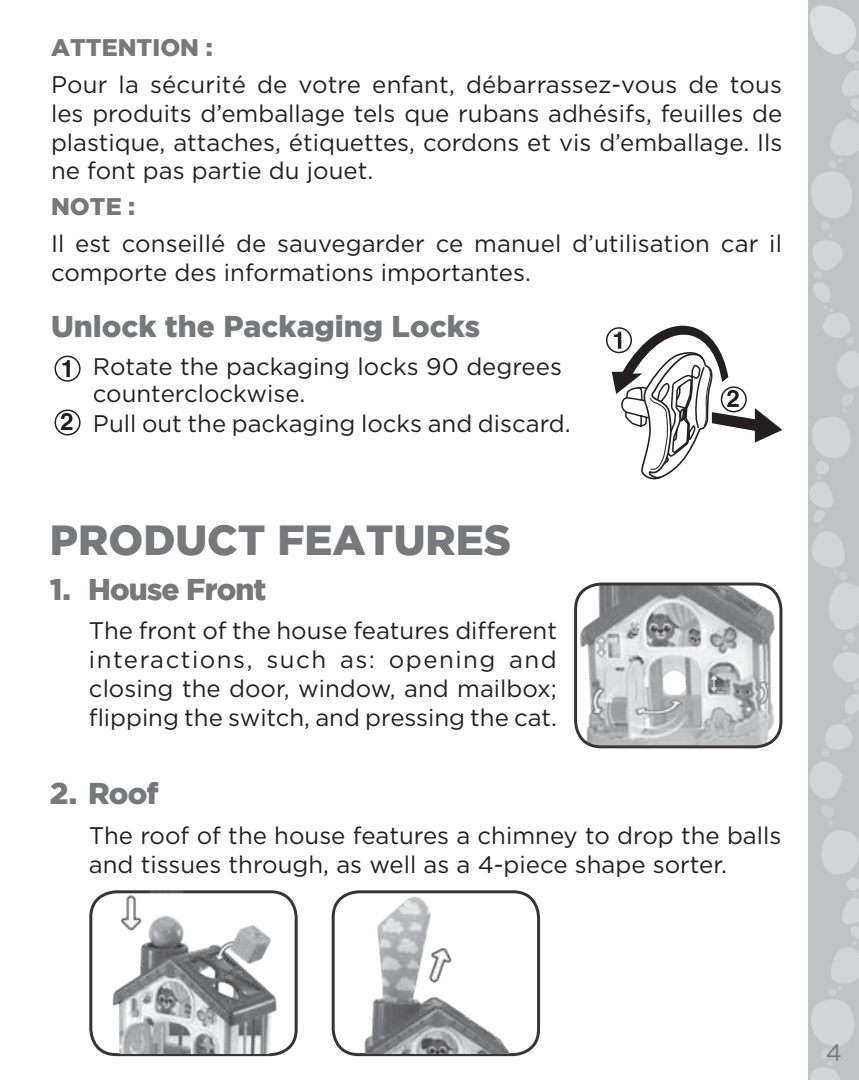
<style>
.page{position:relative;width:859px;height:1080px;background:#fff}
.page>*{position:absolute;margin:0;border:0;box-sizing:border-box;transform-origin:0 0}
.t1{font:900 42px "Gotham";color:#76787b}
.t2{font:900 30px "Gotham";color:#76787b}
.t3{font:900 30px "Gotham";letter-spacing:-.03em;color:#76787b}
.t4{font:24px/28.8px "Gotham";color:#231f20}
.t5{font:900 24px "Gotham";color:#76787b}
.t6{font:24px "Gotham";color:#76787b}
</style>
<div class="page">
<svg style="left:808px;top:0;width:51px;height:1080px;background:#c7c8ca"></svg>
<div style="left:606px;top:327px;width:26px;height:26px;border:2px solid #231f20;border-radius:50%"></div>
<svg style="left:612px;top:325px;width:170px;height:155px"></svg>
<div style="left:721px;top:386px;width:26px;height:26px;border:2px solid #231f20;border-radius:50%"></div>
<div style="left:55px;top:356px;width:26px;height:26px;border:2px solid #231f20;border-radius:50%"></div>
<svg style="left:62px;top:360px;width:8px;height:17px"></svg>
<svg style="left:61px;top:413px;width:12px;height:17px"></svg>
<div style="left:55px;top:409px;width:26px;height:27px;border:2px solid #231f20;border-radius:50%"></div>
<img style="left:576px;top:584px;width:205px;height:163px">
<div style="left:574px;top:583px;width:208px;height:165px;border:3px solid #231f20;border-radius:26px"></div>
<div style="left:89px;top:890px;width:209px;height:166px;border:3px solid #231f20;border-radius:26px"></div>
<div style="left:332px;top:890px;width:208px;height:166px;border:3px solid #231f20;border-radius:26px"></div>
<img style="left:106px;top:890px;width:170px;height:163px">
<img style="left:348px;top:894px;width:174px;height:159px">
<p class="t5" style="left:51px;top:33px;width:163px">ATTENTION :</p>
<p class="t4" style="left:51px;top:70px;width:733px;text-align:justify">Pour la sécurité de votre enfant, débarrassez-vous de tous les produits d’emballage tels que rubans adhésifs, feuilles de plastique, attaches, étiquettes, cordons et vis d’emballage. Ils ne font pas partie du jouet.</p>
<p class="t5" style="left:51px;top:193px;width:86px">NOTE :</p>
<p class="t4" style="left:51px;top:229px;width:732px">Il est conseillé de sauvegarder ce manuel d’utilisation car il comporte des informations importantes.</p>
<p class="t2" style="left:51px;top:309px;width:431px">Unlock the Packaging Locks</p>
<p class="t4" style="left:93px;top:352px;width:471px;line-height:27px">Rotate the packaging locks 90 degrees counterclockwise.</p>
<p class="t4" style="left:93px;top:409px;width:479px">Pull out the packaging locks and discard.</p>
<h1 class="t1" style="left:50px;top:516px;width:463px">PRODUCT FEATURES</h1>
<p class="t3" style="left:50px;top:572px;width:218px">1. House Front</p>
<p class="t4" style="left:89px;top:616px;width:470px;text-align:justify">The front of the house features different interactions, such as: opening and closing the door, window, and mailbox; flipping the switch, and pressing the cat.</p>
<p class="t2" style="left:50px;top:776px;width:110px">2. Roof</p>
<p class="t4" style="left:89px;top:821px;width:694px">The roof of the house features a chimney to drop the balls and tissues through, as well as a 4-piece shape sorter.</p>
<p class="t6" style="left:826px;top:1039px;width:18px">4</p>
</div>
